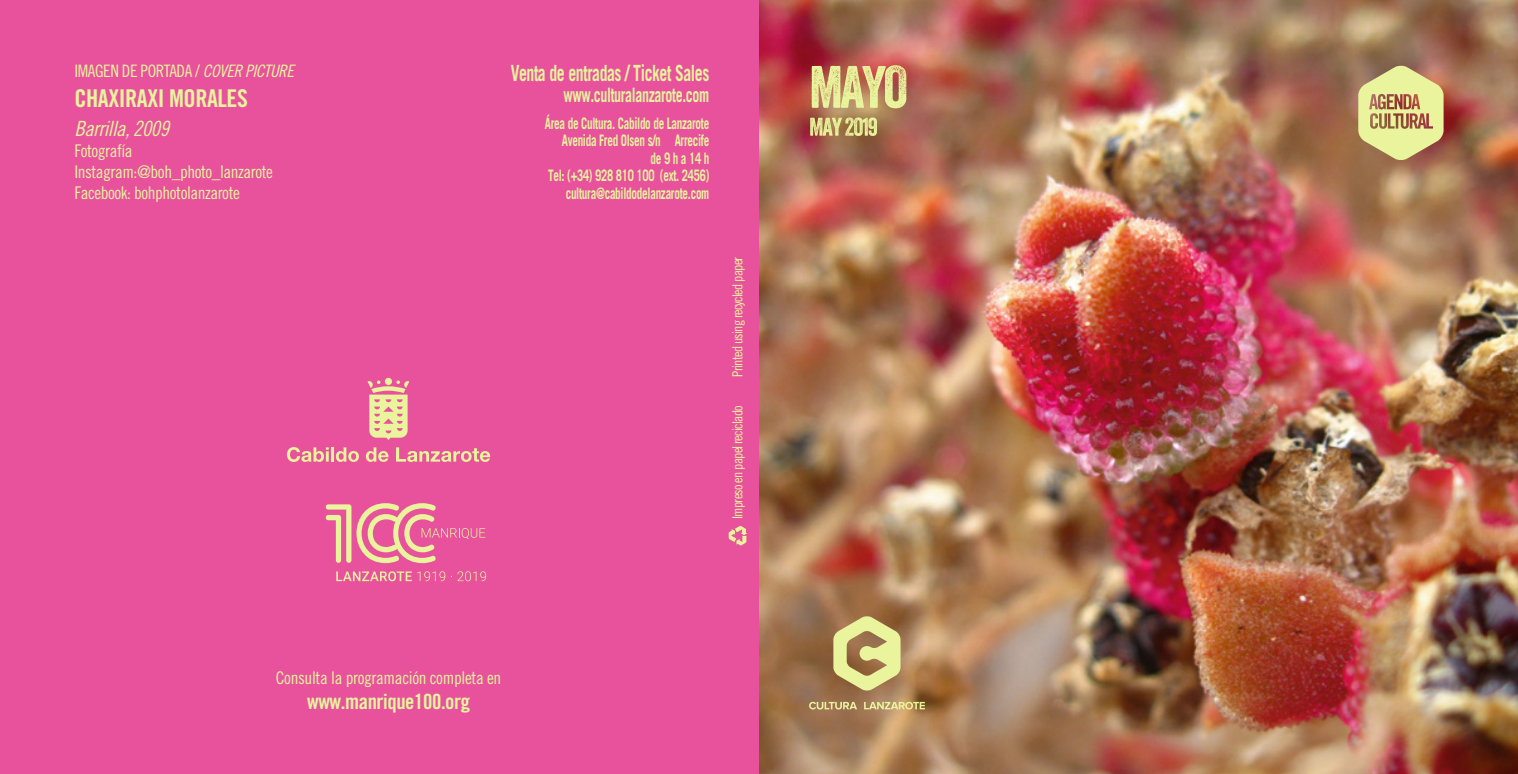
<style>
.page{position:relative;width:1518px;height:774px;background:#fff}
.page>*{position:absolute;margin:0;border:0;box-sizing:border-box;transform-origin:0 0}
.t1{font:24.5px "Trade Gothic LT Std Bd Cn 20";letter-spacing:-.02em;color:#e9f49c}
.t2{font:700 22.4px "Trade Gothic LT Std";letter-spacing:-.025em;color:#e9f49c;scale:.71 1}
.t3{font:21px "Trade Gothic LT Std Bd Cn 20";letter-spacing:-.02em;color:#e9f49c}
.t4{font:21px "Trade Gothic LT Std Cn 18 Obl";letter-spacing:-.025em;color:#e9f49c}
.t5{font:700 19.78px "Trade Gothic LT Std";letter-spacing:-.025em;color:#e9f49c;scale:.71 1}
.t6{font:17.5px/21px "Trade Gothic LT Std Cn 18";letter-spacing:-.025em;color:#e9f49c}
.t7{font:17.15px "Trade Gothic LT Std Cn 18";letter-spacing:-.025em;color:#e9f49c}
.t8{font:700 15.92px/17.5px "Trade Gothic LT Std";letter-spacing:-.025em;color:#e9f49c;text-align:right;scale:.71 1}
.t9{font:14px "Trade Gothic LT Std Cn 18";letter-spacing:-.05em;color:#e9f49c}
.s1{font-family:"Trade Gothic LT Std Cn 18 Obl"}
</style>
<div class="page">
<div style="left:0;top:0;width:759px;height:774px;background:#e8529d"></div>
<img style="left:759px;top:0;width:759px;height:774px">
<svg style="left:833px;top:616px;width:68px;height:75px;background:#c4b775"></svg>
<svg style="left:809px;top:702px;width:48px;height:7px"></svg>
<svg style="left:864px;top:702px;width:61px;height:7px"></svg>
<svg style="left:1358px;top:65px;width:86px;height:96px;background:#ccbd7e"></svg>
<div style="left:385px;top:378px;width:7px;height:7px;background:#e9f49c;border-radius:50%"></div>
<svg style="left:367px;top:380px;width:42px;height:60px"></svg>
<svg style="left:287px;top:447px;width:42px;height:15px"></svg>
<hr style="left:331px;top:447px;width:3px;height:15px;background:#e9f49c">
<svg style="left:336px;top:447px;width:23px;height:15px"></svg>
<svg style="left:366px;top:447px;width:23px;height:15px"></svg>
<svg style="left:396px;top:447px;width:94px;height:15px"></svg>
<svg style="left:326px;top:503px;width:159px;height:60px"></svg>
<svg style="left:336px;top:571px;width:109px;height:10px"></svg>
<svg style="left:451px;top:571px;width:35px;height:10px"></svg>
<svg style="left:812px;top:65px;width:94px;height:43px;background:#d4bd7f"></svg>
<svg style="left:810px;top:117px;width:67px;height:19px"></svg>
<svg style="left:729px;top:526px;width:19px;height:19px"></svg>
<p class="t7" style="left:74px;top:61px;width:221px">IMAGEN DE PORTADA / <span class="s1">COVER PICTURE</span></p>
<h1 class="t1" style="left:74px;top:83px;width:175px">CHAXIRAXI MORALES</h1>
<h3 class="t4" style="left:74px;top:116px;width:96px">Barrilla, 2009</h3>
<p class="t6" style="left:74px;top:140px;width:200px">Fotografía<br>Instagram:@boh_photo_lanzarote<br>Facebook: bohphotolanzarote</p>
<h2 class="t2" style="left:511px;top:60px;width:281px">Venta de entradas / Ticket Sales</h2>
<p class="t5" style="left:563px;top:83px;width:207px">www.culturalanzarote.com</p>
<p class="t8" style="left:545px;top:114px;width:233px">Área de Cultura. Cabildo de Lanzarote<br>Avenida Fred Olsen s/n Arrecife<br>de 9 h a 14 h<br>Tel: (+34) 928 810 100 (ext. 2456) cultura@cabildodelanzarote.com</p>
<p class="t9" style="left:729px;top:377px;width:122px;rotate:-90deg">Printed using recycled paper</p>
<p class="t9" style="left:729px;top:519px;width:115px;rotate:-90deg">Impreso en papel reciclado</p>
<p class="t6" style="left:276px;top:666px;width:227px">Consulta la programación completa en</p>
<h3 class="t3" style="left:307px;top:688px;width:165px">www.manrique100.org</h3>
</div>
